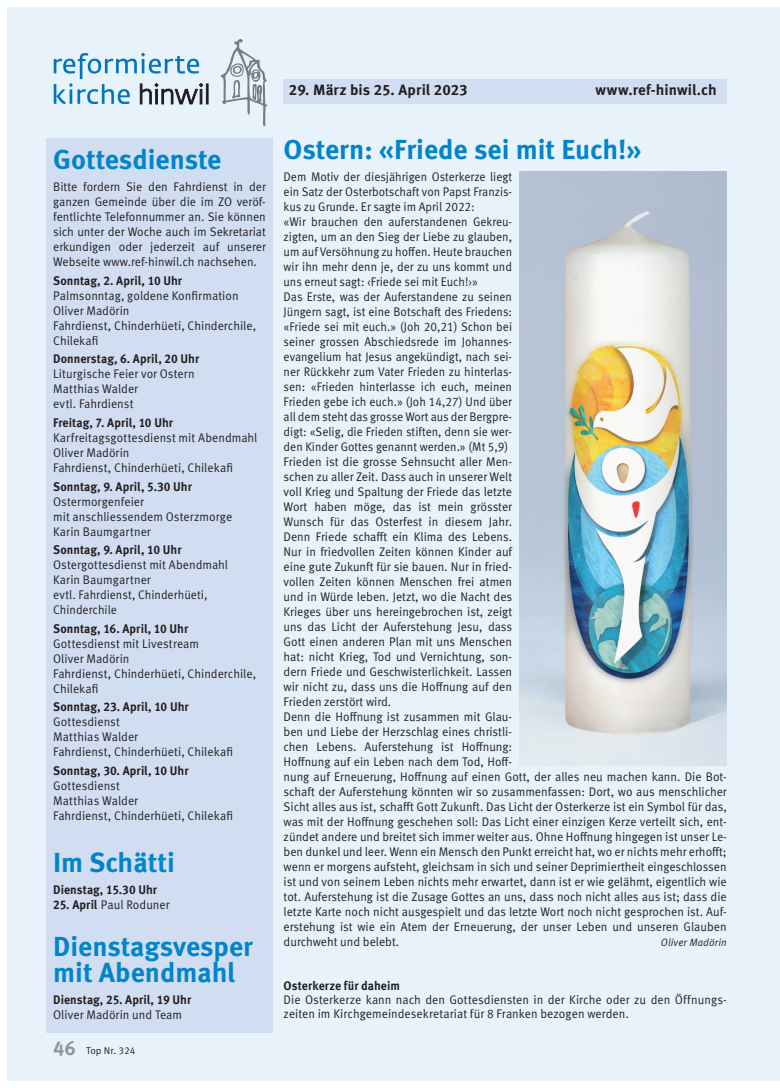
<style>
.page{position:relative;width:780px;height:1088px;background:#fff}
.page>*{position:absolute;margin:0;border:0;box-sizing:border-box;transform-origin:0 0}
.t1{font:700 27.5px/26.2px "Meta OT";color:#0084ca}
.t2{font:700 15px "Meta OT";color:#231f20}
.t3{font:12.5px/15px "Meta OT";color:#231f20;scale:.93 1}
.t4{font:12.5px/15px "Meta OT";color:#231f20;scale:.95 1}
.t5{font:700 12.5px "Meta OT";color:#231f20;scale:.95 1}
.t6{font:italic 10.62px "Meta OT";letter-spacing:.005em;color:#231f20;scale:.95 1}
.t7{font:10px "Meta OT";color:#231f20}
.s1{font-weight:700}
.s2{font-weight:700;font-size:20px;color:#939598}
</style>
<div class="page">
<div style="left:7px;top:7px;width:773px;height:1074px;background:#e8f2fa"></div>
<svg style="left:54px;top:52px;width:149px;height:52px"></svg>
<hr style="left:206px;top:84px;width:2px;height:20px;background:#231f20">
<svg style="left:220px;top:39px;width:47px;height:87px"></svg>
<div style="left:46px;top:138px;width:227px;height:894px;background:#d1def1"></div>
<img style="left:519px;top:172px;width:207px;height:593px">
<div style="left:283px;top:79px;width:443px;height:25px;background:#d1def1"></div>
<h1 class="t1" style="left:53px;top:147px;width:170px">Gottesdienste</h1>
<p class="t4" style="left:53px;top:180px;width:225px;text-align:justify">Bitte fordern Sie den Fahrdienst in der ganzen Gemeinde über die im ZO veröf&shy;fentlichte Telefonnummer an. Sie können sich unter der Woche auch im Sekretariat erkundigen oder jederzeit auf unserer Webseite www.ref-hinwil.ch nachsehen.</p>
<p class="t5" style="left:53px;top:273px;width:137px">Sonntag, 2. April, 10 Uhr</p>
<p class="t4" style="left:53px;top:288px;width:215px">Palmsonntag, goldene Konfirmation<br>Oliver Madörin<br>Fahrdienst, Chinderhüeti, Chinderchile,<br>Chilekafi</p>
<p class="t5" style="left:53px;top:351px;width:155px">Donnerstag, 6. April, 20 Uhr</p>
<p class="t4" style="left:53px;top:367px;width:150px">Liturgische Feier vor Ostern<br>Matthias Walder<br>evtl. Fahrdienst</p>
<p class="t5" style="left:53px;top:415px;width:128px">Freitag, 7. April, 10 Uhr</p>
<p class="t4" style="left:53px;top:430px;width:216px">Karfreitagsgottesdienst mit Abendmahl<br>Oliver Madörin<br>Fahrdienst, Chinderhüeti, Chilekafi</p>
<p class="t5" style="left:53px;top:478px;width:148px">Sonntag, 9. April, 5.30 Uhr</p>
<p class="t4" style="left:53px;top:494px;width:190px">Ostermorgenfeier<br>mit anschliessendem Osterzmorge<br>Karin Baumgartner</p>
<p class="t5" style="left:53px;top:542px;width:137px">Sonntag, 9. April, 10 Uhr</p>
<p class="t4" style="left:53px;top:557px;width:186px">Ostergottesdienst mit Abendmahl<br>Karin Baumgartner<br>evtl. Fahrdienst, Chinderhüeti,<br>Chinderchile</p>
<p class="t5" style="left:53px;top:620px;width:144px">Sonntag, 16. April, 10 Uhr</p>
<p class="t4" style="left:53px;top:636px;width:215px">Gottesdienst mit Livestream<br>Oliver Madörin<br>Fahrdienst, Chinderhüeti, Chinderchile,<br>Chilekafi</p>
<p class="t5" style="left:53px;top:699px;width:144px">Sonntag, 23. April, 10 Uhr</p>
<p class="t4" style="left:53px;top:714px;width:191px">Gottesdienst<br>Matthias Walder<br>Fahrdienst, Chinderhüeti, Chilekafi</p>
<p class="t5" style="left:53px;top:762px;width:144px">Sonntag, 30. April, 10 Uhr</p>
<p class="t4" style="left:53px;top:778px;width:191px">Gottesdienst<br>Matthias Walder<br>Fahrdienst, Chinderhüeti, Chilekafi</p>
<h1 class="t1" style="left:53px;top:849px;width:123px">Im Schätti</h1>
<p class="t5" style="left:53px;top:881px;width:111px">Dienstag, 15.30 Uhr</p>
<p class="t4" style="left:53px;top:897px;width:124px"><span class="s1">25. April</span> Paul Roduner</p>
<h1 class="t1" style="left:53px;top:933px;width:201px">Dienstagsvesper mit Abendmahl</h1>
<p class="t5" style="left:53px;top:991px;width:147px">Dienstag, 25. April, 19 Uhr</p>
<p class="t4" style="left:53px;top:1007px;width:137px">Oliver Madörin und Team</p>
<p class="t7" style="left:53px;top:1044px;width:84px"><span class="s2">46</span> Top Nr. 324</p>
<p class="t2" style="left:289px;top:81px;width:180px">29. März bis 25. April 2023</p>
<p class="t2" style="left:595px;top:81px;width:123px">www.ref-hinwil.ch</p>
<h1 class="t1" style="left:283px;top:137px;width:359px">Ostern: «Friede sei mit Euch!»</h1>
<p class="t3" style="left:283px;top:170px;width:478px">Dem Motiv der diesjährigen Osterkerze liegt<br>ein Satz der Osterbotschaft von Papst Franzis-<br>kus zu Grunde. Er sagte im April 2022:<br>«Wir brauchen den auferstandenen Gekreu-<br>zigten, um an den Sieg der Liebe zu glauben,<br>um auf Versöhnung zu hoffen. Heute brauchen<br>wir ihn mehr denn je, der zu uns kommt und<br>uns erneut sagt: ‹Friede sei mit Euch!›»<br>Das Erste, was der Auferstandene zu seinen<br>Jüngern sagt, ist eine Botschaft des Friedens:<br>«Friede sei mit euch.» (Joh 20,21) Schon bei<br>seiner grossen Abschiedsrede im Johannes-<br>evangelium hat Jesus angekündigt, nach sei-<br>ner Rückkehr zum Vater Frieden zu hinterlas-<br>sen: «Frieden hinterlasse ich euch, meinen<br>Frieden gebe ich euch.» (Joh 14,27) Und über<br>all dem steht das grosse Wort aus der Bergpre-<br>digt: «Selig, die Frieden stiften, denn sie wer-<br>den Kinder Gottes genannt werden.» (Mt 5,9)<br>Frieden ist die grosse Sehnsucht aller Men-<br>schen zu aller Zeit. Dass auch in unserer Welt<br>voll Krieg und Spaltung der Friede das letzte<br>Wort haben möge, das ist mein grösster<br>Wunsch für das Osterfest in diesem Jahr.<br>Denn Friede schafft ein Klima des Lebens.<br>Nur in friedvollen Zeiten können Kinder auf<br>eine gute Zukunft für sie bauen. Nur in fried-<br>vollen Zeiten können Menschen frei atmen<br>und in Würde leben. Jetzt, wo die Nacht des<br>Krieges über uns hereingebrochen ist, zeigt<br>uns das Licht der Auferstehung Jesu, dass<br>Gott einen anderen Plan mit uns Menschen<br>hat: nicht Krieg, Tod und Vernichtung, son-<br>dern Friede und Geschwisterlichkeit. Lassen<br>wir nicht zu, dass uns die Hoffnung auf den<br>Frieden zerstört wird.<br>Denn die Hoffnung ist zusammen mit Glau-<br>ben und Liebe der Herzschlag eines christli-<br>chen Lebens. Auferstehung ist Hoffnung:<br>Hoffnung auf ein Leben nach dem Tod, Hoff-<br>nung auf Erneuerung, Hoffnung auf einen Gott, der alles neu machen kann. Die Bot&shy;schaft der Auferstehung könnten wir so zusammenfassen: Dort, wo aus menschlicher Sicht alles aus ist, schafft Gott Zukunft. Das Licht der Osterkerze ist ein Symbol für das, was mit der Hoffnung geschehen soll: Das Licht einer einzigen Kerze verteilt sich, ent&shy;zündet andere und breitet sich immer weiter aus. Ohne Hoffnung hingegen ist unser Le&shy;ben dunkel und leer. Wenn ein Mensch den Punkt erreicht hat, wo er nichts mehr erhofft; wenn er morgens aufsteht, gleichsam in sich und seiner Deprimiertheit eingeschlossen ist und von seinem Leben nichts mehr erwartet, dann ist er wie gelähmt, eigentlich wie tot. Auferstehung ist die Zusage Gottes an uns, dass noch nicht alles aus ist; dass die letzte Karte noch nicht ausgespielt und das letzte Wort noch nicht gesprochen ist. Auf&shy;erstehung ist wie ein Atem der Erneuerung, der unser Leben und unseren Glauben durchweht und belebt.</p>
<p class="t6" style="left:661px;top:936px;width:71px">Oliver Madörin</p>
<p class="t5" style="left:283px;top:977px;width:124px">Osterkerze für daheim</p>
<p class="t4" style="left:283px;top:992px;width:468px;line-height:14.4px">Die Osterkerze kann nach den Gottesdiensten in der Kirche oder zu den Öffnungs&shy;zeiten im Kirchgemeindesekretariat für 8 Franken bezogen werden.</p>
</div>
